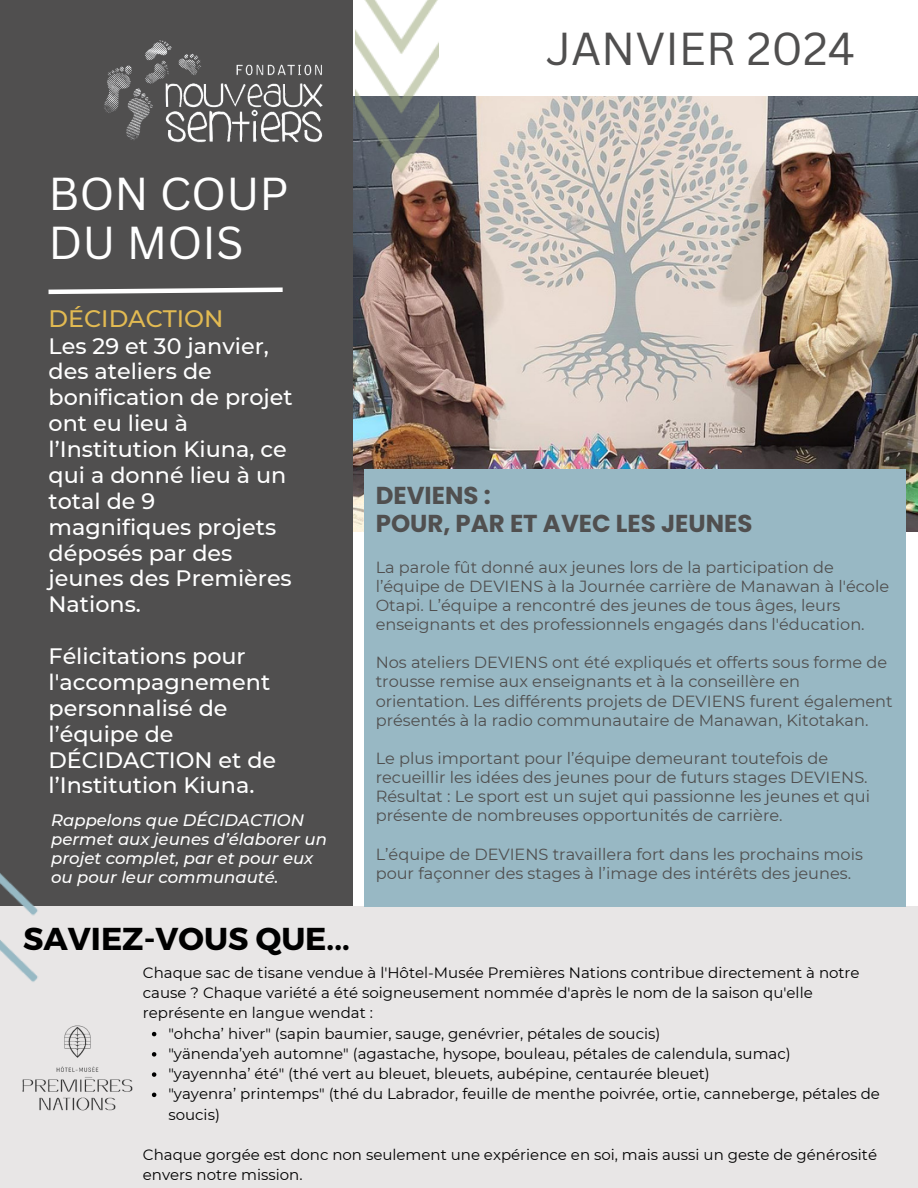
<style>
.page{position:relative;width:918px;height:1188px;background:#fff}
.page>*{position:absolute;margin:0;border:0;box-sizing:border-box;transform-origin:0 0}
.t1{font:45px/48.8px "Canva Sans";color:#fff}
.t2{font:45px "Canva Sans";color:#504f4f}
.t3{font:700 31.65px "Montserrat";color:#000}
.t4{font:700 24.45px/28.2px "Poppins";color:#504f4f}
.t5{font:500 23.85px "Montserrat";color:#e2ba52}
.t6{font:500 22.35px/25.8px "Montserrat";color:#fff}
.t7{font:italic 500 16.5px/19.2px "Montserrat";color:#fff}
.t8{font:16.2px/19.2px "Montserrat";color:#504f4f}
.t9{font:15px/20.2px "Montserrat";color:#000}
</style>
<div class="page">
<img style="left:353px;top:96px;width:565px;height:436px">
<div style="left:0;top:0;width:353px;height:906px;background:#504f4f"></div>
<div style="left:0;top:907px;width:918px;height:281px;background:#e8e6e6"></div>
<div style="left:364px;top:469px;width:542px;height:438px;background:#98b8c4"></div>
<svg style="left:48px;top:287px;width:235px;height:8px"></svg>
<img style="left:366px;top:0;width:73px;height:216px">
<img style="left:104px;top:0;width:262px;height:245px">
<img style="left:0;top:873px;width:114px;height:109px">
<img style="left:22px;top:1025px;width:111px;height:86px">
<svg style="left:152px;top:1032px;width:4px;height:4px"></svg>
<svg style="left:152px;top:1052px;width:4px;height:5px"></svg>
<svg style="left:152px;top:1072px;width:4px;height:5px"></svg>
<svg style="left:152px;top:1093px;width:4px;height:4px"></svg>
<p class="t2" style="left:546px;top:17px;width:310px">JANVIER 2024</p>
<p class="t1" style="left:49px;top:168px;width:242px">BON COUP<br>DU MOIS</p>
<h1 class="t5" style="left:49px;top:303px;width:177px">DÉCIDACTION</h1>
<h1 class="t6" style="left:49px;top:333px;width:246px">Les 29 et 30 janvier, des ateliers de bonification de projet ont eu lieu à l’Institution Kiuna, ce qui a donné lieu à un total de 9 magnifiques projets déposés par des jeunes des Premières<br>Nations.</h1>
<h3 class="t6" style="left:49px;top:643px;width:229px">Félicitations pour l'accompagnement personnalisé de l’équipe de<br>DÉCIDACTION et de l’Institution Kiuna.</h3>
<p class="t7" style="left:51px;top:811px;width:277px">Rappelons que DÉCIDACTION permet aux jeunes d’élaborer un projet complet, par et pour eux ou pour leur communauté.</p>
<h4 class="t3" style="left:23px;top:918px;width:328px">SAVIEZ-VOUS QUE...</h4>
<p class="t4" style="left:376px;top:481px;width:378px">DEVIENS :<br>POUR, PAR ET AVEC LES JEUNES</p>
<p class="t8" style="left:376px;top:557px;width:515px">La parole fût donné aux jeunes lors de la participation de l’équipe de DEVIENS à la Journée carrière de Manawan à l'école Otapi. L’équipe a rencontré des jeunes de tous âges, leurs enseignants et des professionnels engagés dans l'éducation.</p>
<p class="t8" style="left:376px;top:653px;width:519px">Nos ateliers DEVIENS ont été expliqués et offerts sous forme de trousse remise aux enseignants et à la conseillère en orientation. Les différents projets de DEVIENS furent également présentés à la radio communautaire de Manawan, Kitotakan.</p>
<h2 class="t8" style="left:376px;top:749px;width:496px">Le plus important pour l’équipe demeurant toutefois de recueillir les idées des jeunes pour de futurs stages DEVIENS.<br>Résultat : Le sport est un sujet qui passionne les jeunes et qui présente de nombreuses opportunités de carrière.</h2>
<p class="t8" style="left:376px;top:844px;width:489px">L’équipe de DEVIENS travaillera fort dans les prochains mois pour façonner des stages à l’image des intérêts des jeunes.</p>
<p class="t9" style="left:143px;top:962px;width:718px">Chaque sac de tisane vendue à l'Hôtel-Musée Premières Nations contribue directement à notre cause ? Chaque variété a été soigneusement nommée d'après le nom de la saison qu'elle représente en langue wendat :</p>
<p class="t9" style="left:168px;top:1023px;width:494px">"ohcha’ hiver" (sapin baumier, sauge, genévrier, pétales de soucis)</p>
<p class="t9" style="left:168px;top:1043px;width:624px">"yänenda’yeh automne" (agastache, hysope, bouleau, pétales de calendula, sumac)</p>
<p class="t9" style="left:168px;top:1064px;width:543px">"yayennha’ été" (thé vert au bleuet, bleuets, aubépine, centaurée bleuet)</p>
<p class="t9" style="left:168px;top:1084px;width:713px">"yayenra’ printemps" (thé du Labrador, feuille de menthe poivrée, ortie, canneberge, pétales de soucis)</p>
<p class="t9" style="left:143px;top:1145px;width:736px">Chaque gorgée est donc non seulement une expérience en soi, mais aussi un geste de générosité envers notre mission.</p>
</div>
